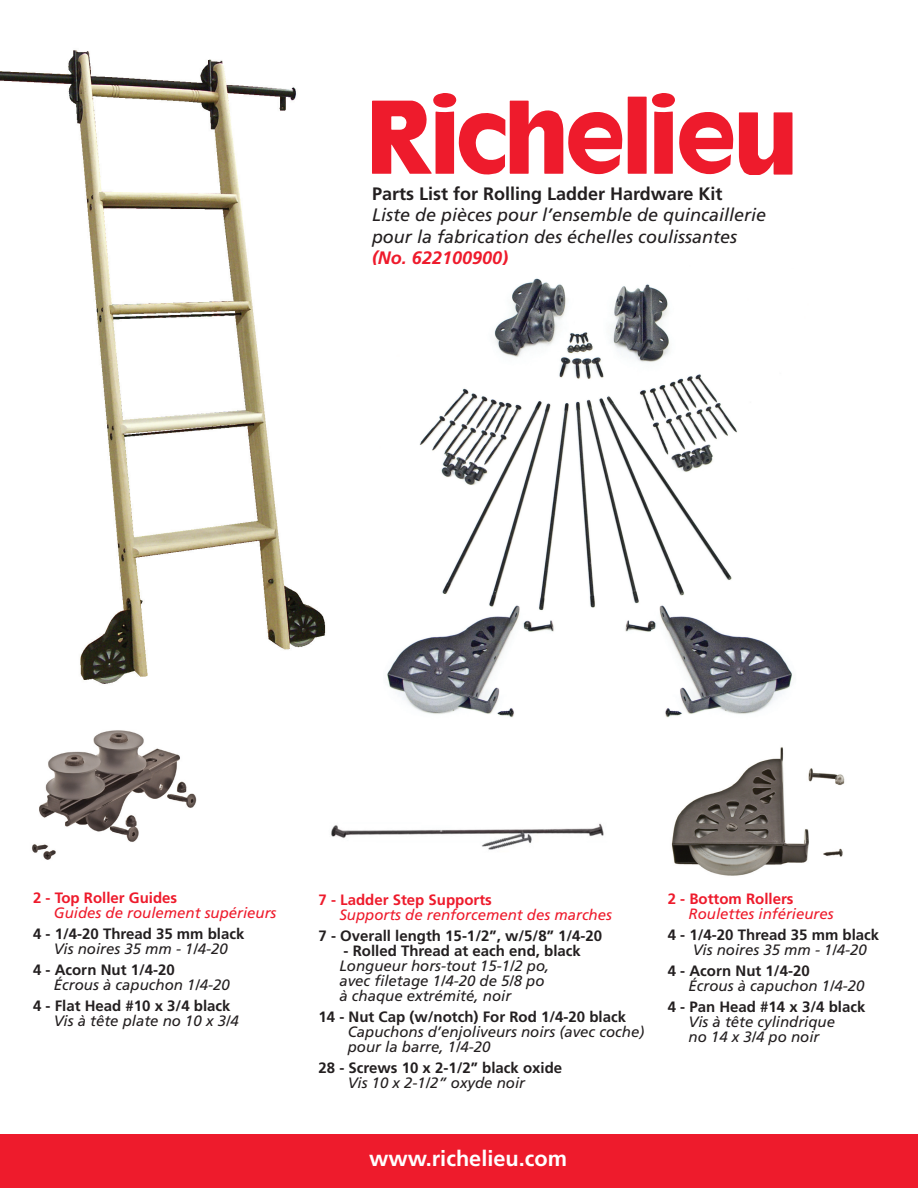
<style>
.page{position:relative;width:918px;height:1188px;background:#fff}
.page>*{position:absolute;margin:0;border:0;box-sizing:border-box;transform-origin:0 0}
.t1{font:700 21.75px "Frutiger";color:#fff}
.t2{font:italic 18px/21.6px "Frutiger";color:#231f20}
.t3{font:700 18px "Frutiger";color:#231f20}
.t4{font:italic 700 18px "Frutiger";color:#ee1b2c}
.t5{font:italic 15px/15px "Frutiger";color:#231f20}
.t6{font:700 15px "Frutiger";color:#231f20}
.t7{font:italic 15px "Frutiger";color:#ee1b2c}
.t8{font:700 15px "Frutiger";color:#ee1b2c}
</style>
<div class="page">
<img style="left:0;top:50px;width:326px;height:634px">
<div style="left:628px;top:97px;width:19px;height:77px;background:#ee1b2c"></div>
<svg style="left:372px;top:93px;width:251px;height:82px"></svg>
<svg style="left:652px;top:93px;width:141px;height:82px"></svg>
<img style="left:387px;top:278px;width:405px;height:440px">
<div style="left:0;top:1134px;width:918px;height:54px;background:#ee1b2c"></div>
<img style="left:32px;top:730px;width:165px;height:130px">
<img style="left:331px;top:823px;width:273px;height:27px">
<img style="left:671px;top:747px;width:174px;height:129px">
<p class="t3" style="left:372px;top:183px;width:352px">Parts List for Rolling Ladder Hardware Kit</p>
<p class="t2" style="left:372px;top:204px;width:396px">Liste de pièces pour l’ensemble de quincaillerie pour la fabrication des échelles coulissantes</p>
<p class="t4" style="left:372px;top:247px;width:138px">(No. 622100900)</p>
<p class="t8" style="left:33px;top:889px;width:146px">2 - Top Roller Guides</p>
<p class="t7" style="left:54px;top:904px;width:224px">Guides de roulement supérieurs</p>
<p class="t6" style="left:33px;top:925px;width:213px">4 - 1/4-20 Thread 35 mm black</p>
<p class="t5" style="left:54px;top:941px;width:175px">Vis noires 35 mm - 1/4-20</p>
<p class="t6" style="left:33px;top:961px;width:143px">4 - Acorn Nut 1/4-20</p>
<p class="t5" style="left:54px;top:977px;width:177px">Écrous à capuchon 1/4-20</p>
<p class="t6" style="left:33px;top:997px;width:199px">4 - Flat Head #10 x 3/4 black</p>
<p class="t5" style="left:54px;top:1013px;width:186px">Vis à tête plate no 10 x 3/4</p>
<p class="t8" style="left:319px;top:891px;width:175px">7 - Ladder Step Supports</p>
<p class="t7" style="left:339px;top:906px;width:274px">Supports de renforcement des marches</p>
<p class="t6" style="left:319px;top:927px;width:285px">7 - Overall length 15-1/2”, w/5/8” 1/4-20</p>
<p class="t6" style="left:344px;top:942px;width:239px">- Rolled Thread at each end, black</p>
<p class="t5" style="left:339px;top:958px;width:212px">Longueur hors-tout 15-1/2 po, avec filetage 1/4-20 de 5/8 po à chaque extrémité, noir</p>
<p class="t6" style="left:319px;top:1008px;width:309px">14 - Nut Cap (w/notch) For Rod 1/4-20 black</p>
<p class="t5" style="left:348px;top:1024px;width:298px">Capuchons d’enjoliveurs noirs (avec coche) pour la barre, 1/4-20</p>
<p class="t6" style="left:319px;top:1059px;width:245px">28 - Screws 10 x 2-1/2” black oxide</p>
<p class="t5" style="left:348px;top:1075px;width:179px">Vis 10 x 2-1/2” oxyde noir</p>
<h1 class="t1" style="left:369px;top:1146px;width:200px">www.richelieu.com</h1>
<p class="t8" style="left:668px;top:890px;width:127px">2 - Bottom Rollers</p>
<p class="t7" style="left:689px;top:905px;width:147px">Roulettes inférieures</p>
<p class="t6" style="left:668px;top:926px;width:213px">4 - 1/4-20 Thread 35 mm black</p>
<p class="t5" style="left:693px;top:942px;width:175px">Vis noires 35 mm - 1/4-20</p>
<p class="t6" style="left:668px;top:962px;width:143px">4 - Acorn Nut 1/4-20</p>
<p class="t5" style="left:689px;top:978px;width:177px">Écrous à capuchon 1/4-20</p>
<p class="t6" style="left:668px;top:998px;width:199px">4 - Pan Head #14 x 3/4 black</p>
<p class="t5" style="left:689px;top:1014px;width:148px">Vis à tête cylindrique no 14 x 3/4 po noir</p>
</div>
